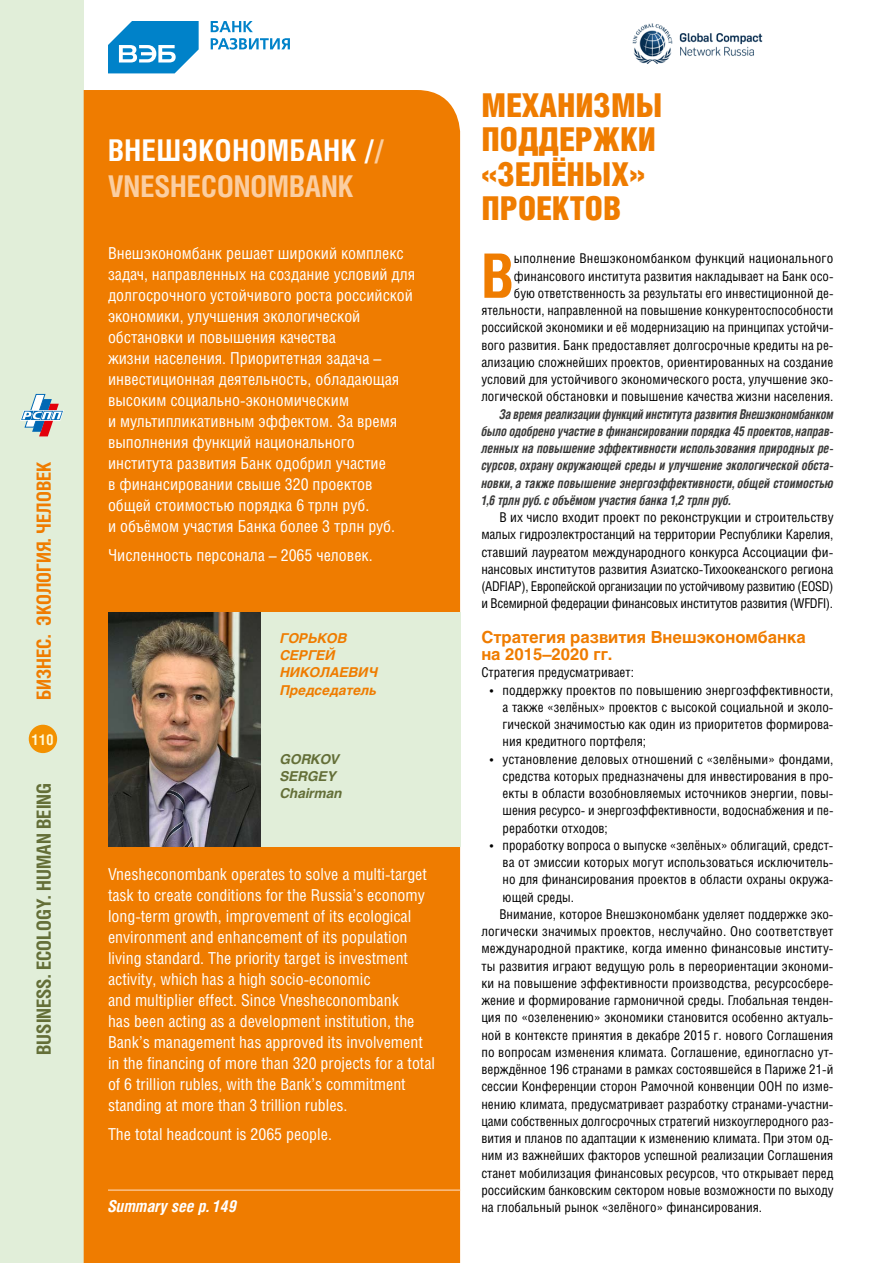
<style>
.page{position:relative;width:893px;height:1263px;background:#fff}
.page>*{position:absolute;margin:0;border:0;box-sizing:border-box;transform-origin:0 0}
.t1{font:700 61.35px "Helios Cond C";color:#ef7c00}
.t2{font:33px/34.5px "Helios Cond Black C";color:#ef7c00}
.t3{font:700 30px/36px "Helios Cond C";color:#fbcea1}
.t4{font:700 19.5px "Helios Cond C";color:#ef7c00}
.t5{font:700 19.5px "Helios Cond C";color:#646f38}
.t6{font:16.5px/21px "Helios Cond C";color:#fff}
.t7{font:700 16.5px/17.2px "Helios C";color:#ef7c00}
.t8{font:italic 700 16.5px "Helios Cond C";color:#fff}
.t9{font:700 15px "Helios Cond C";color:#fffad5}
.t10{font:13.5px/17.2px "Helios Cond C";color:#000;text-align:justify}
.t11{font:italic 700 13.5px/17.2px "Helios Cond C";color:#3a3a39;text-align:justify;scale:.88 1}
.t12{font:italic 700 13.5px/17.2px "Helios C";color:#ef7c00}
.t13{font:italic 700 13.5px/17.2px "Helios C";color:#646f38}
.s1{color:#fff}
</style>
<div class="page">
<div style="left:0;top:0;width:84px;height:1263px;background:#e1eed9"></div>
<div style="left:29px;top:725px;width:27px;height:27px;background:#f39100;border-radius:50%"></div>
<div style="left:29px;top:725px;width:28px;height:28px;border:1px solid #f39100;border-radius:50%"></div>
<svg style="left:20px;top:394px;width:44px;height:42px"></svg>
<img style="left:632px;top:23px;width:131px;height:41px">
<div style="left:84px;top:90px;width:376px;height:1173px;background:#ef7c00"></div>
<div style="left:108px;top:612px;width:352px;height:234px;background:#e1eed9"></div>
<img style="left:108px;top:612px;width:152px;height:234px">
<svg style="left:211px;top:21px;width:42px;height:11px"></svg>
<svg style="left:211px;top:38px;width:79px;height:12px"></svg>
<svg style="left:108px;top:21px;width:91px;height:52px"></svg>
<hr style="left:108px;top:1189px;width:352px;height:2px;background:#fac189">
<h3 class="t4" style="left:32px;top:700px;width:240px;rotate:-90deg">БИЗНЕС. ЭКОЛОГИЯ. ЧЕЛОВЕК</h3>
<h3 class="t4" style="left:32px;top:630px;width:166px;rotate:-90deg">ЭКОЛОГИЯ. ЧЕЛОВЕК</h3>
<p class="t9" style="left:32px;top:730px;width:23px">110</p>
<h3 class="t5" style="left:32px;top:1055px;width:273px;rotate:-90deg">BUSINESS. ECOLOGY. HUMAN BEING</h3>
<h3 class="t3" style="left:108px;top:131px;width:278px"><span class="s1">ВНЕШЭКОНОМБАНК /</span>/<br>VNESHECONOMBANK</h3>
<p class="t6" style="left:108px;top:242px;width:309px">Внешэкономбанк решает широкий комплекс задач, направленных на создание условий для долгосрочного устойчивого роста российской экономики, улучшения экологической обстановки и повышения качества<br>жизни населения. Приоритетная задача – инвестиционная деятельность, обладающая высоким социально-экономическим<br>и мультипликативным эффектом. За время выполнения функций национального института развития Банк одобрил участие<br>в финансировании свыше 320 проектов общей стоимостью порядка 6 трлн руб.<br>и объёмом участия Банка более 3 трлн руб.</p>
<p class="t6" style="left:108px;top:544px;width:266px">Численность персонала – 2065 человек.</p>
<p class="t12" style="left:280px;top:629px;width:99px">ГОРЬКОВ<br>СЕРГЕЙ<br>НИКОЛА ЕВИЧ<br>ПРЕДСЕДАТЕЛЬ</p>
<p class="t13" style="left:280px;top:750px;width:64px">GORKOV<br>SERGEY<br>CHAIRMAN</p>
<p class="t6" style="left:108px;top:863px;width:329px">Vnesheconombank operates to solve a -multi‑target task to create conditions for the Russia’s economy long-term growth, improvement of its ecological environment and enhancement of its population living standard. The priority target is investment activity, which has a high socio-economic<br>and multiplier effect. Since Vnesheconombank<br>has been acting as a development institution, the Bank’s management has approved its involvement in the financing of more than 320 projects for a total of 6 trillion rubles, with the Bank’s commitment standing at more than 3 trillion rubles.</p>
<p class="t6" style="left:108px;top:1123px;width:225px">The total headcount is 2065 people.</p>
<p class="t8" style="left:108px;top:1196px;width:130px">Summary see p. 149</p>
<h2 class="t2" style="left:481px;top:87px;width:182px">Механизмы поддержки «зелёных» проектов</h2>
<h1 class="t1" style="left:481px;top:239px;width:34px">В</h1>
<p class="t10" style="left:481px;top:250px;width:354px;text-align:right">ыполнение Внешэкономбанком функций национального финансового института развития накладывает на Банк осо-<br>бую ответственность за результаты его инвестиционной де&shy;ятельности, направленной на повышение конкурентоспособности российской экономики и её модернизацию на принципах устойчи&shy;вого развития. Банк предоставляет долгосрочные кредиты на ре&shy;ализацию сложнейших проектов, ориентированных на создание условий для устойчивого экономического роста, улучшение эко&shy;логической обстановки и повышение качества жизни населения.</p>
<p class="t11" style="left:481px;top:405px;width:402px;text-indent:18px">За время реализации функций института развития Внешэкономбанком было одобрено участие в финансировании порядка 45 проектов, направ&shy;ленных на повышение эффективности использования природных ре&shy;сурсов, охрану окружающей среды и улучшение экологической обста&shy;новки, а также повышение энергоэффективности, общей стоимостью 1,6 трлн руб. с объёмом участия банка 1,2 трлн руб.</p>
<p class="t10" style="left:481px;top:508px;width:354px;text-indent:18px">В их число входит проект по реконструкции и строительству малых гидроэлектростанций на территории Республики Карелия, ставший лауреатом международного конкурса Ассоциации фи&shy;нансовых институтов развития Азиатско-Тихоокеанского региона (ADFIAP), Европейской организации по устойчивому развитию (EOSD) и Всемирной федерации финансовых институтов развития (WFDFI).</p>
<p class="t7" style="left:481px;top:628px;width:326px">Стратегия развития Внешэкономбанка на 2015–2020 гг.</p>
<p class="t10" style="left:481px;top:664px;width:154px">Стратегия предусматривает:</p>
<p class="t10" style="left:503px;top:681px;width:332px;text-indent:-13px">• поддержку проектов по повышению энергоэффективности, а также «зелёных» проектов с высокой социальной и эколо&shy;гической значимостью как один из приоритетов формирова&shy;ния кредитного портфеля;</p>
<p class="t10" style="left:503px;top:750px;width:332px;text-indent:-13px">• установление деловых отношений с «зелёными» фондами, средства которых предназначены для инвестирования в про&shy;екты в области возобновляемых источников энергии, повы&shy;шения ресурсо- и энергоэффективности, водоснабжения и пе&shy;реработки отходов;</p>
<p class="t10" style="left:490px;top:836px;width:345px">• проработку вопроса о выпуске «зелёных» облигаций, средст-</p>
<p class="t10" style="left:503px;top:853px;width:332px">ва от эмиссии которых могут использоваться исключитель-</p>
<p class="t10" style="left:503px;top:871px;width:332px">но для финансирования проектов в области охраны окружа-</p>
<p class="t10" style="left:503px;top:888px;width:73px">ющей среды.</p>
<p class="t10" style="left:499px;top:905px;width:336px">Внимание, которое Внешэкономбанк уделяет поддержке эко-</p>
<p class="t10" style="left:481px;top:922px;width:354px">логически значимых проектов, неслучайно. Оно соответствует</p>
<p class="t10" style="left:481px;top:940px;width:354px">международной практике, когда именно финансовые институ-</p>
<p class="t10" style="left:481px;top:957px;width:354px">ты развития играют ведущую роль в переориентации экономи-</p>
<p class="t10" style="left:481px;top:974px;width:354px">ки на повышение эффективности производства, ресурсосбере-</p>
<p class="t10" style="left:481px;top:991px;width:354px">жение и формирование гармоничной среды. Глобальная тенден-</p>
<p class="t10" style="left:481px;top:1009px;width:354px">ция по «озеленению» экономики становится особенно актуаль-</p>
<p class="t10" style="left:481px;top:1026px;width:353px">ной в контексте принятия в декабре 2015 г. нового Соглашения</p>
<p class="t10" style="left:481px;top:1043px;width:354px">по вопросам изменения климата. Соглашение, единогласно ут-</p>
<p class="t10" style="left:481px;top:1060px;width:354px">верждённое 196 странами в рамках состоявшейся в Париже 21-й</p>
<p class="t10" style="left:481px;top:1078px;width:354px">сессии Конференции сторон Рамочной конвенции ООН по изме-</p>
<p class="t10" style="left:481px;top:1095px;width:354px">нению климата, предусматривает разработку странами-участни-</p>
<p class="t10" style="left:481px;top:1112px;width:354px">цами собственных долгосрочных стратегий низкоуглеродного раз-</p>
<p class="t10" style="left:481px;top:1129px;width:354px">вития и планов по адаптации к изменению климата. При этом од-</p>
<p class="t10" style="left:481px;top:1147px;width:353px">ним из важнейших факторов успешной реализации Соглашения</p>
<p class="t10" style="left:481px;top:1164px;width:354px">станет мобилизация финансовых ресурсов, что открывает перед</p>
<p class="t10" style="left:481px;top:1181px;width:354px">российским банковским сектором новые возможности по выходу</p>
<p class="t10" style="left:481px;top:1198px;width:282px">на глобальный рынок «зелёного» финансирования.</p>
</div>
